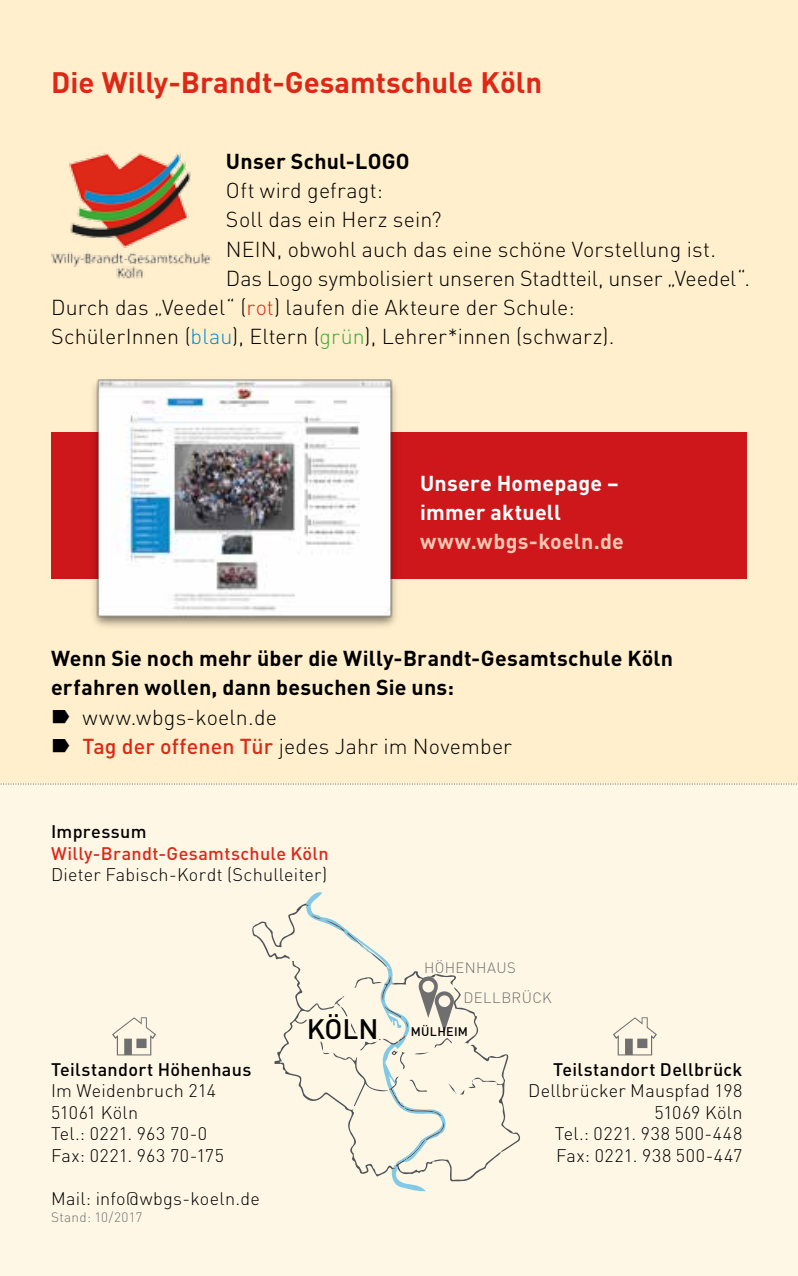
<style>
.page{position:relative;width:798px;height:1276px;background:#fff}
.page>*{position:absolute;margin:0;border:0;box-sizing:border-box;transform-origin:0 0}
.t1{font:700 29.25px "FFDIN";color:#dd2818}
.t2{font:500 27.9px "FFDIN";color:#000}
.t3{font:300 21.38px/29.2px "FFDIN";letter-spacing:.005em;color:#000}
.t4{font:700 21.38px/29.2px "FFDIN";letter-spacing:.01em;color:#000}
.t5{font:700 21.38px/29.2px "FFDIN";letter-spacing:.01em;color:#fff}
.t6{font:700 21.38px "FFDIN";letter-spacing:.015em;color:#f7c7b1}
.t7{font:300 18px "FFDIN";letter-spacing:.015em;color:#000}
.t8{font:500 18px "FFDIN";letter-spacing:.015em;color:#000}
.t9{font:300 18px "FFDIN";letter-spacing:.035em;color:#000}
.t10{font:500 18px "FFDIN";letter-spacing:.015em;color:#dd2818}
.t11{font:300 14.85px/30.6px "FFDIN";letter-spacing:.025em;color:#706f6f}
.t12{font:300 13.5px "FFDIN";letter-spacing:.025em;color:#706f6f}
.t13{font:500 12.38px "FFDIN";letter-spacing:.025em;color:#000}
.s1{color:#dd2818}
.s2{color:#0f89cb}
.s3{color:#3fab37}
.s4{font-weight:500;color:#dd2818}
</style>
<div class="page">
<div style="left:0;top:0;width:797px;height:1276px;background:#ffefcc"></div>
<div style="left:0;top:783px;width:797px;height:493px;background:#fff7e6"></div>
<svg style="left:0;top:783px;width:798px;height:1px"></svg>
<div style="left:51px;top:432px;width:695px;height:146px;background:#cd171a"></div>
<img style="left:88px;top:379px;width:313px;height:248px">
<svg style="left:112px;top:1017px;width:44px;height:38px"></svg>
<svg style="left:613px;top:1017px;width:43px;height:38px"></svg>
<svg style="left:252px;top:892px;width:268px;height:299px"></svg>
<img style="left:51px;top:152px;width:161px;height:127px">
<h1 class="t1" style="left:51px;top:63px;width:492px">Die Willy-Brandt-Gesamtschule Köln</h1>
<p class="t4" style="left:226px;top:146px;width:185px">Unser Schul-LOGO</p>
<p class="t3" style="left:226px;top:176px;width:158px">Oft wird gefragt:</p>
<p class="t3" style="left:226px;top:205px;width:217px">Soll das ein Herz sein?</p>
<p class="t3" style="left:226px;top:234px;width:491px">NEIN, obwohl auch das eine schöne Vorstellung ist.</p>
<p class="t3" style="left:226px;top:263px;width:525px">Das Logo symbolisiert unseren Stadtteil, unser „Veedel“.</p>
<p class="t3" style="left:51px;top:292px;width:525px">Durch das „Veedel“ (<span class="s1">rot</span>) laufen die Akteure der Schule:</p>
<p class="t3" style="left:51px;top:322px;width:564px">SchülerInnen (<span class="s2">blau</span>), Eltern (<span class="s3">grün</span>), Lehrer*innen (schwarz).</p>
<p class="t5" style="left:420px;top:468px;width:200px">Unsere Homepage – immer aktuell</p>
<p class="t6" style="left:420px;top:527px;width:205px">www.wbgs-koeln.de</p>
<p class="t4" style="left:51px;top:643px;width:623px">Wenn Sie noch mehr über die Willy-Brandt-Gesamtschule Köln erfahren wollen, dann besuchen Sie uns:</p>
<p class="t3" style="left:83px;top:702px;width:431px">www.wbgs-koeln.de<br><span class="s4">Tag der offenen Tür</span> jedes Jahr im November</p>
<p class="t8" style="left:51px;top:820px;width:97px">Impressum</p>
<p class="t10" style="left:51px;top:841px;width:279px">Willy-Brandt-Gesamtschule Köln</p>
<p class="t7" style="left:51px;top:863px;width:277px">Dieter Fabisch-Kordt (Schulleiter)</p>
<p class="t11" style="left:463px;top:952px;width:90px;text-indent:-39px">HÖHENHAUS<br>DELLBRÜCK</p>
<h2 class="t2" style="left:307px;top:1011px;width:73px">KÖLN</h2>
<p class="t13" style="left:410px;top:1023px;width:59px">MÜLHEIM</p>
<p class="t8" style="left:51px;top:1057px;width:202px">Teilstandort Höhenhaus</p>
<p class="t8" style="left:553px;top:1057px;width:190px">Teilstandort Dellbrück</p>
<p class="t7" style="left:51px;top:1079px;width:166px">Im Weidenbruch 214</p>
<p class="t7" style="left:528px;top:1079px;width:216px">Dellbrücker Mauspfad 198</p>
<p class="t7" style="left:51px;top:1101px;width:89px">51061 Köln</p>
<p class="t7" style="left:654px;top:1101px;width:89px">51069 Köln</p>
<p class="t7" style="left:51px;top:1123px;width:158px">Tel.: 0221. 963 70-0</p>
<p class="t9" style="left:554px;top:1123px;width:189px">Tel.: 0221. 938 500-448</p>
<p class="t7" style="left:51px;top:1144px;width:174px">Fax: 0221. 963 70-175</p>
<p class="t9" style="left:556px;top:1144px;width:188px">Fax: 0221. 938 500-447</p>
<p class="t7" style="left:51px;top:1187px;width:210px">Mail: info@wbgs-koeln.de</p>
<p class="t12" style="left:51px;top:1208px;width:93px">Stand: 10/2017</p>
</div>
